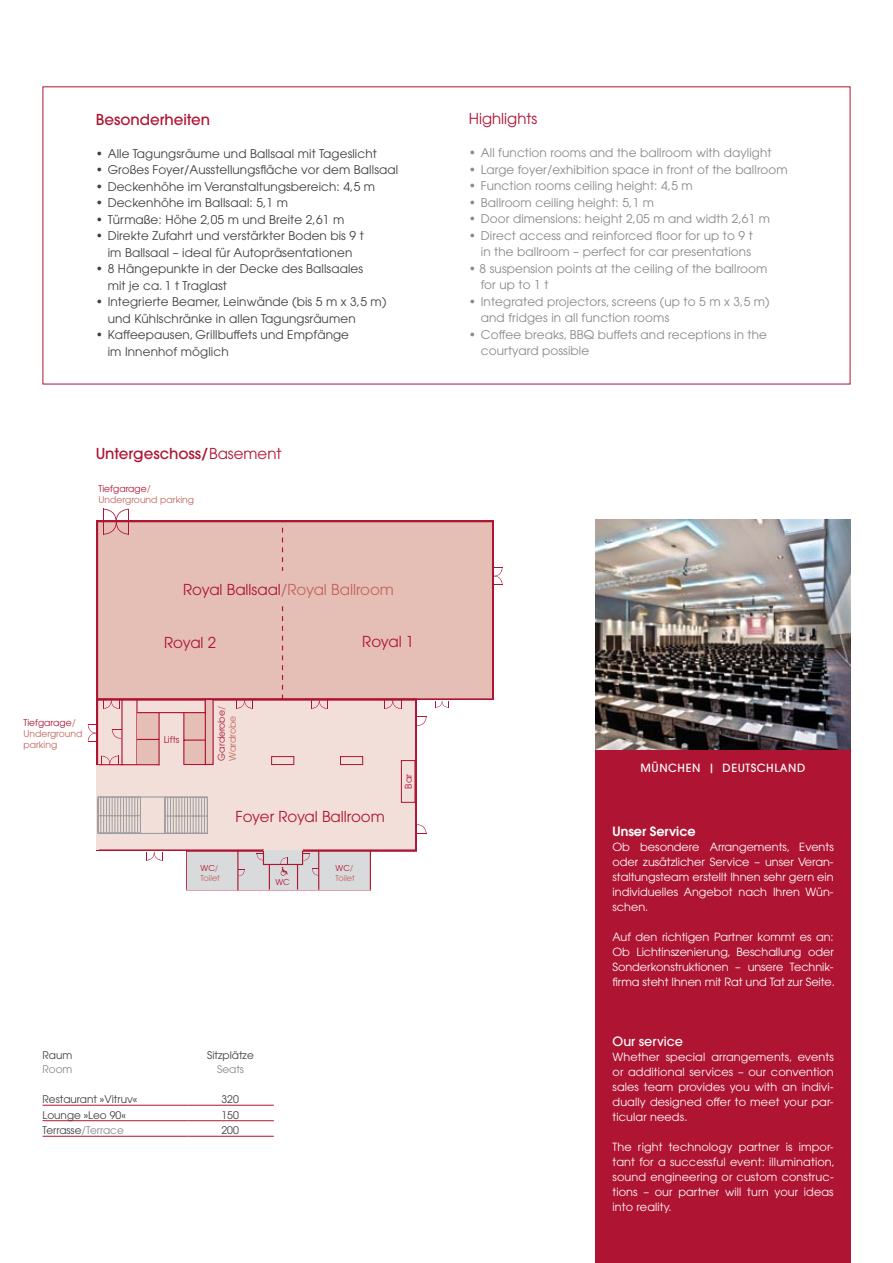
<style>
.page{position:relative;width:893px;height:1263px;background:#fff}
.page>*{position:absolute;margin:0;border:0;box-sizing:border-box;transform-origin:0 0}
.t1{font:15px "Avant Garde";color:#af1432}
.t2{font:500 15px "Avant Garde";color:#af1432}
.t3{font:15px "Avant Garde";color:#c4635d}
.t4{font:600 12.75px "Avant Garde";color:#fff}
.t5{font:500 12.75px "Avant Garde";color:#fff}
.t6{font:12px/16.5px "Avant Garde";letter-spacing:.01em;color:#87888a}
.t7{font:12px/16.5px "Avant Garde";letter-spacing:.01em;color:#3e3d40}
.t8{font:11.25px/15px "Avant Garde";color:#fff;text-align:justify}
.t9{font:500 11.25px "Avant Garde";letter-spacing:.05em;color:#fff}
.t10{font:10.5px "Avant Garde";color:#3e3d40}
.t11{font:10.5px "Avant Garde";color:#87888a}
.t12{font:9.3px/11.1px "Avant Garde";color:#c4635d}
.t13{font:9.3px/11.1px "Avant Garde";color:#af1432}
.t14{font:8.1px/9.8px "Avant Garde";color:#c4635d}
.t15{font:8.1px "Avant Garde";color:#af1432}
.s1{font-weight:400}
.s2{color:#af1432}
.s3{color:#c4635d}
.s4{color:#87888a}
</style>
<div class="page">
<div style="left:595px;top:749px;width:255px;height:514px;background:#af1432"></div>
<hr style="left:43px;top:1105px;width:144px;height:1px;background:#af1432">
<hr style="left:187px;top:1105px;width:87px;height:1px;background:#af1432">
<hr style="left:43px;top:1120px;width:144px;height:1px;background:#af1432">
<hr style="left:187px;top:1120px;width:87px;height:1px;background:#af1432">
<hr style="left:43px;top:1136px;width:144px;height:1px;background:#af1432">
<hr style="left:187px;top:1136px;width:87px;height:1px;background:#af1432">
<hr style="left:569px;top:731px;width:1px;height:30px;background:#af1432">
<hr style="left:584px;top:700px;width:1px;height:76px;background:#af1432">
<svg style="left:87px;top:508px;width:416px;height:383px"></svg>
<img style="left:595px;top:520px;width:255px;height:229px">
<h1 class="t2" style="left:96px;top:110px;width:116px">Besonderheiten</h1>
<p class="t7" style="left:96px;top:145px;width:283px">• Alle Tagungsräume und Ballsaal mit Tageslicht</p>
<p class="t7" style="left:96px;top:162px;width:304px">• Großes Foyer/Ausstellungsfläche vor dem Ballsaal</p>
<p class="t7" style="left:96px;top:178px;width:281px">• Deckenhöhe im Veranstaltungsbereich: 4,5 m</p>
<p class="t7" style="left:96px;top:195px;width:194px">• Deckenhöhe im Ballsaal: 5,1 m</p>
<p class="t7" style="left:96px;top:211px;width:250px">• Türmaße: Höhe 2,05 m und Breite 2,61 m</p>
<p class="t7" style="left:96px;top:228px;width:270px;text-align:center">• Direkte Zufahrt und verstärkter Boden bis 9 t im Ballsaal – ideal für Autopräsentationen</p>
<p class="t7" style="left:108px;top:261px;width:257px;text-indent:-12px">• 8 Hängepunkte in der Decke des Ballsaales mit je ca. 1 t Traglast</p>
<p class="t7" style="left:108px;top:294px;width:280px;text-indent:-12px">• Integrierte Beamer, Leinwände (bis 5 m x 3,5 m) und Kühlschränke in allen Tagungsräumen</p>
<p class="t7" style="left:108px;top:327px;width:243px;text-indent:-12px">• Kaffeepausen, Grillbuffets und Empfänge im Innenhof möglich</p>
<h1 class="t2" style="left:96px;top:445px;width:187px">Untergeschoss/<span class="s1">Basement</span></h1>
<p class="t12" style="left:99px;top:483px;width:97px"><span class="s2">Tiefgarage</span>/<br>Underground parking</p>
<h1 class="t3" style="left:183px;top:581px;width:212px"><span class="s2">Royal Ballsaal</span>/Royal Ballroom</h1>
<p class="t12" style="left:23px;top:717px;width:61px"><span class="s2">Tiefgarage</span>/<br>Underground parking</p>
<p class="t10" style="left:43px;top:1049px;width:31px">Raum</p>
<p class="t11" style="left:43px;top:1063px;width:31px">Room</p>
<h1 class="t1" style="left:164px;top:633px;width:53px">Royal 2</h1>
<h1 class="t1" style="left:362px;top:633px;width:53px">Royal 1</h1>
<p class="t13" style="left:164px;top:734px;width:17px">Lifts</p>
<p class="t13" style="left:216px;top:760px;width:56px;rotate:-90deg">Garderobe<span class="s3">/<br>Wardrobe</span></p>
<p class="t14" style="left:201px;top:863px;width:21px"><span class="s2">WC</span>/<br>Toilet</p>
<h1 class="t1" style="left:235px;top:808px;width:151px">Foyer Royal Ballroom</h1>
<p class="t15" style="left:275px;top:877px;width:16px">WC</p>
<p class="t15" style="left:336px;top:863px;width:19px">WC<span class="s3">/</span></p>
<p class="t14" style="left:336px;top:873px;width:21px">Toilet</p>
<p class="t13" style="left:403px;top:789px;width:16px;rotate:-90deg">Bar</p>
<p class="t10" style="left:207px;top:1049px;width:48px">Sitzplätze</p>
<p class="t11" style="left:217px;top:1063px;width:28px">Seats</p>
<p class="t10" style="left:43px;top:1093px;width:96px">Restaurant »Vitruv«</p>
<p class="t10" style="left:221px;top:1093px;width:19px">320</p>
<p class="t10" style="left:43px;top:1108px;width:85px">Lounge »Leo 90«</p>
<p class="t10" style="left:221px;top:1108px;width:19px">150</p>
<p class="t10" style="left:43px;top:1124px;width:83px">Terrasse<span class="s4">/Terrace</span></p>
<p class="t10" style="left:221px;top:1124px;width:19px">200</p>
<h1 class="t1" style="left:469px;top:110px;width:70px">Highlights</h1>
<p class="t6" style="left:469px;top:145px;width:304px">• All function rooms and the ballroom with daylight</p>
<p class="t6" style="left:469px;top:161px;width:320px">• Large foyer/exhibition space in front of the ballroom</p>
<p class="t6" style="left:469px;top:178px;width:226px">• Function rooms ceiling height: 4,5 m</p>
<p class="t6" style="left:469px;top:194px;width:187px">• Ballroom ceiling height: 5,1 m</p>
<p class="t6" style="left:469px;top:211px;width:303px">• Door dimensions: height 2,05 m and width 2,61 m</p>
<p class="t6" style="left:469px;top:227px;width:285px;text-align:right">• Direct access and reinforced floor for up to 9 t in the ballroom – perfect for car presentations</p>
<p class="t6" style="left:481px;top:260px;width:288px;text-indent:-12px">• 8 suspension points at the ceiling of the ballroom for up to 1 t</p>
<p class="t6" style="left:481px;top:293px;width:290px;text-indent:-12px">• Integrated projectors, screens (up to 5 m x 3,5 m) and fridges in all function rooms</p>
<p class="t6" style="left:481px;top:326px;width:288px;text-indent:-12px">• Coffee breaks, BBQ buffets and receptions in the courtyard possible</p>
<p class="t9" style="left:640px;top:761px;width:166px">MÜNCHEN | DEUTSCHLAND</p>
<p class="t4" style="left:612px;top:823px;width:85px">Unser Service</p>
<p class="t8" style="left:612px;top:839px;width:223px">Ob besondere Arrangements, Events oder zusätzlicher Service – unser Veran&shy;staltungsteam erstellt Ihnen sehr gern ein individuelles Angebot nach Ihren Wün&shy;schen.</p>
<p class="t8" style="left:612px;top:929px;width:224px;text-align:left">Auf den richtigen Partner kommt es an:<br>Ob Lichtinszenierung, Beschallung oder Sonderkonstruktionen – unsere Technik&shy;firma steht Ihnen mit Rat und Tat zur Seite.</p>
<p class="t5" style="left:612px;top:1033px;width:72px">Our service</p>
<p class="t8" style="left:612px;top:1049px;width:223px">Whether special arrangements, events or additional services – our convention sales team provides you with an indivi&shy;dually designed offer to meet your par&shy;ticular needs.</p>
<p class="t8" style="left:612px;top:1139px;width:224px">The right technology partner is impor&shy;tant for a successful event: illumination, sound engineering or custom construc&shy;tions – our partner will turn your ideas into reality.</p>
</div>
